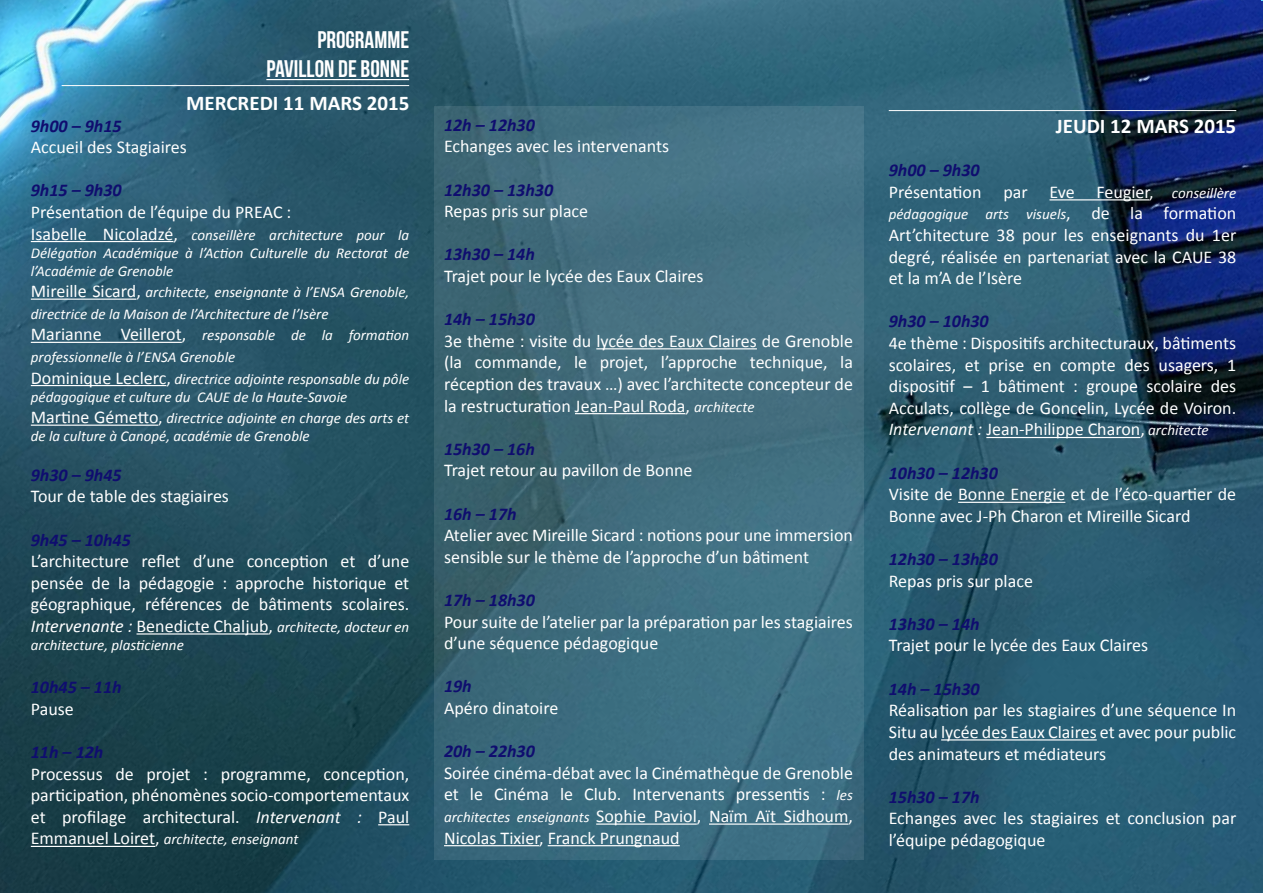
<style>
.page{position:relative;width:1263px;height:893px;background:#fff}
.page>*{position:absolute;margin:0;border:0;box-sizing:border-box;transform-origin:0 0}
.t1{font:24px/28.8px "Bebas Neue";color:#fff;text-align:right}
.t2{font:700 21px "Calibri";color:#fff}
.t3{font:18px/21.6px "Calibri";color:#fff;text-align:justify}
.t4{font:italic 700 18px "Calibri";color:#0f0d6f}
.t5{font:italic 15px/21.6px "Calibri";color:#fff}
.s1{font-style:normal;font-size:18px}
.s2{font-size:18px}
.s3{font-style:italic}
.s4{font-style:italic;font-size:15px}
.s5{font-weight:700;font-style:italic;color:#0f0d6f}
</style>
<div class="page">
<img style="left:0;top:0;width:1263px;height:893px">
<svg style="left:434px;top:106px;width:429px;height:753px;background:#3f6c7d"></svg>
<hr style="left:31px;top:241px;width:142px;height:1px;background:#fff">
<hr style="left:31px;top:299px;width:105px;height:1px;background:#fff">
<hr style="left:31px;top:342px;width:151px;height:1px;background:#fff">
<hr style="left:31px;top:385px;width:135px;height:1px;background:#fff">
<hr style="left:31px;top:425px;width:127px;height:1px;background:#fff">
<hr style="left:137px;top:633px;width:132px;height:2px;background:#fff">
<hr style="left:378px;top:824px;width:31px;height:1px;background:#fff">
<hr style="left:31px;top:846px;width:124px;height:1px;background:#fff">
<hr style="left:596px;top:348px;width:161px;height:1px;background:#fff">
<hr style="left:575px;top:413px;width:110px;height:1px;background:#fff">
<hr style="left:596px;top:823px;width:101px;height:2px;background:#fff">
<hr style="left:709px;top:823px;width:139px;height:2px;background:#fff">
<hr style="left:444px;top:845px;width:95px;height:1px;background:#fff">
<hr style="left:548px;top:845px;width:132px;height:1px;background:#fff">
<hr style="left:1049px;top:199px;width:100px;height:1px;background:#fff">
<hr style="left:986px;top:437px;width:154px;height:1px;background:#fff">
<hr style="left:958px;top:502px;width:107px;height:1px;background:#fff">
<hr style="left:941px;top:739px;width:156px;height:1px;background:#fff">
<hr style="left:266px;top:79px;width:143px;height:1px;background:#fff">
<hr style="left:62px;top:85px;width:347px;height:1px;background:#fff">
<hr style="left:889px;top:110px;width:347px;height:1px;background:#fff">
<h1 class="t1" style="left:266px;top:25px;width:144px">PROGRAMME<br>PAVILLON DE BONNE</h1>
<p class="t2" style="left:186px;top:88px;width:225px">MERCREDI 11 MARS 2015</p>
<p class="t4" style="left:31px;top:113px;width:92px">9h00 – 9h15</p>
<p class="t3" style="left:31px;top:136px;width:158px">Accueil des Stagiaires</p>
<p class="t4" style="left:31px;top:178px;width:92px">9h15 – 9h30</p>
<p class="t3" style="left:31px;top:201px;width:262px">Présentation de l’équipe du PREAC :</p>
<p class="t5" style="left:31px;top:225px;width:380px;line-height:18px;text-align:justify"><span class="s1">Isabelle Nicoladzé,</span> conseillère architecture pour la Délégation Académique à l’Action Culturelle du Rectorat de l’Académie de Grenoble</p>
<p class="t5" style="left:31px;top:281px;width:380px"><span class="s1">Mireille Sicard,</span> architecte, enseignante à l’ENSA Grenoble, directrice de la Maison de l’Architecture de l’Isère<br><span class="s1">Marianne Veillerot,</span> responsable de la formation professionnelle à l’ENSA Grenoble<br><span class="s1">Dominique Leclerc,</span> directrice adjointe responsable du pôle</p>
<p class="t5" style="left:31px;top:385px;width:380px">pédagogique et culture du CAUE de la Haute-Savoie<br><span class="s1">Martine Gémetto,</span> directrice adjointe en charge des arts et</p>
<p class="t5" style="left:31px;top:425px;width:280px">de la culture à Canopé, académie de Grenoble</p>
<p class="t4" style="left:31px;top:462px;width:92px">9h30 – 9h45</p>
<p class="t3" style="left:31px;top:485px;width:200px">Tour de table des stagiaires</p>
<p class="t4" style="left:31px;top:527px;width:101px">9h45 – 10h45</p>
<p class="t3" style="left:31px;top:550px;width:380px">L’architecture reflet d’une conception et d’une pensée de la pédagogie : approche historique et géographique, références de bâtiments scolaires.</p>
<p class="t5" style="left:31px;top:617px;width:380px;line-height:18px"><span class="s2">Intervenante :</span> <span class="s1">Benedicte Chaljub,</span> architecte, docteur en architecture, plasticienne</p>
<p class="t4" style="left:31px;top:674px;width:92px">10h45 – 11h</p>
<p class="t3" style="left:31px;top:697px;width:44px">Pause</p>
<p class="t4" style="left:31px;top:739px;width:74px">11h – 12h</p>
<p class="t3" style="left:31px;top:762px;width:380px">Processus de projet : programme, conception, participation, phénomènes socio-comportementaux et profilage architectural. <span class="s3">Intervenant :</span> Paul</p>
<p class="t5" style="left:31px;top:828px;width:269px"><span class="s1">Emmanuel Loiret,</span> architecte, enseignant</p>
<p class="t4" style="left:444px;top:112px;width:92px">12h – 12h30</p>
<p class="t3" style="left:444px;top:135px;width:227px">Echanges avec les intervenants</p>
<p class="t4" style="left:444px;top:177px;width:111px">12h30 – 13h30</p>
<p class="t3" style="left:444px;top:200px;width:146px">Repas pris sur place</p>
<p class="t4" style="left:444px;top:242px;width:92px">13h30 – 14h</p>
<p class="t3" style="left:444px;top:265px;width:261px">Trajet pour le lycée des Eaux Claires</p>
<p class="t4" style="left:444px;top:306px;width:92px">14h – 15h30</p>
<p class="t3" style="left:444px;top:330px;width:410px">3e thème : visite du lycée des Eaux Claires de Grenoble (la commande, le projet, l’approche technique, la réception des travaux …) avec l’architecte concepteur de la restructuration Jean-Paul Roda, <span class="s4">architecte</span></p>
<p class="t4" style="left:444px;top:436px;width:92px">15h30 – 16h</p>
<p class="t3" style="left:444px;top:459px;width:250px">Trajet retour au pavillon de Bonne</p>
<p class="t4" style="left:444px;top:501px;width:74px">16h – 17h</p>
<p class="t3" style="left:444px;top:524px;width:410px">Atelier avec Mireille Sicard : notions pour une immersion sensible sur le thème de l’approche d’un bâtiment</p>
<p class="t4" style="left:444px;top:587px;width:92px">17h – 18h30</p>
<p class="t3" style="left:444px;top:610px;width:410px">Pour suite de l’atelier par la préparation par les stagiaires d’une séquence pédagogique</p>
<p class="t4" style="left:444px;top:674px;width:29px">19h</p>
<p class="t3" style="left:444px;top:697px;width:116px">Apéro dinatoire</p>
<p class="t4" style="left:444px;top:738px;width:92px">20h – 22h30</p>
<p class="t3" style="left:444px;top:762px;width:410px">Soirée cinéma-débat avec la Cinémathèque de Grenoble et le Cinéma le Club. Intervenants pressentis : <span class="s4">les architectes enseignants</span> Sophie Paviol, Naïm Aït Sidhoum, Nicolas Tixier, Franck Prungnaud</p>
<p class="t2" style="left:1056px;top:111px;width:182px">JEUDI 12 MARS 2015</p>
<p class="t3" style="left:889px;top:159px;width:349px"><span class="s5">9h00 – 9h30<br></span>Présentation par Eve Feugier, <span class="s4">conseillère</span></p>
<p class="t5" style="left:889px;top:203px;width:349px">pédagogique arts visuels<span class="s1">, de la formation</span></p>
<p class="t3" style="left:889px;top:224px;width:349px">Art’chitecture 38 pour les enseignants du 1er degré, réalisée en partenariat avec la CAUE 38 et la m’A de l’Isère</p>
<p class="t4" style="left:889px;top:309px;width:101px">9h30 – 10h30</p>
<p class="t3" style="left:889px;top:332px;width:349px">4e thème : Dispositifs architecturaux, bâtiments scolaires, et prise en compte des usagers, 1 dispositif – 1 bâtiment : groupe scolaire des Acculats, collège de Goncelin, Lycée de Voiron.<br><span class="s3">Intervenant :</span> Jean-Philippe Charon, <span class="s4">architecte</span></p>
<p class="t4" style="left:889px;top:460px;width:111px">10h30 – 12h30</p>
<p class="t3" style="left:889px;top:483px;width:349px">Visite de Bonne Energie et de l’éco-quartier de<br>Bonne avec J-Ph Charon et Mireille Sicard</p>
<p class="t4" style="left:889px;top:546px;width:111px">12h30 – 13h30</p>
<p class="t3" style="left:889px;top:569px;width:146px">Repas pris sur place</p>
<p class="t4" style="left:889px;top:611px;width:92px">13h30 – 14h</p>
<p class="t3" style="left:889px;top:634px;width:261px">Trajet pour le lycée des Eaux Claires</p>
<p class="t4" style="left:889px;top:676px;width:92px">14h – 15h30</p>
<p class="t3" style="left:889px;top:699px;width:349px">Réalisation par les stagiaires d’une séquence In Situ au lycée des Eaux Claires et avec pour public des animateurs et médiateurs</p>
<p class="t4" style="left:889px;top:784px;width:92px">15h30 – 17h</p>
<p class="t3" style="left:889px;top:807px;width:349px">Echanges avec les stagiaires et conclusion par l’équipe pédagogique</p>
</div>
